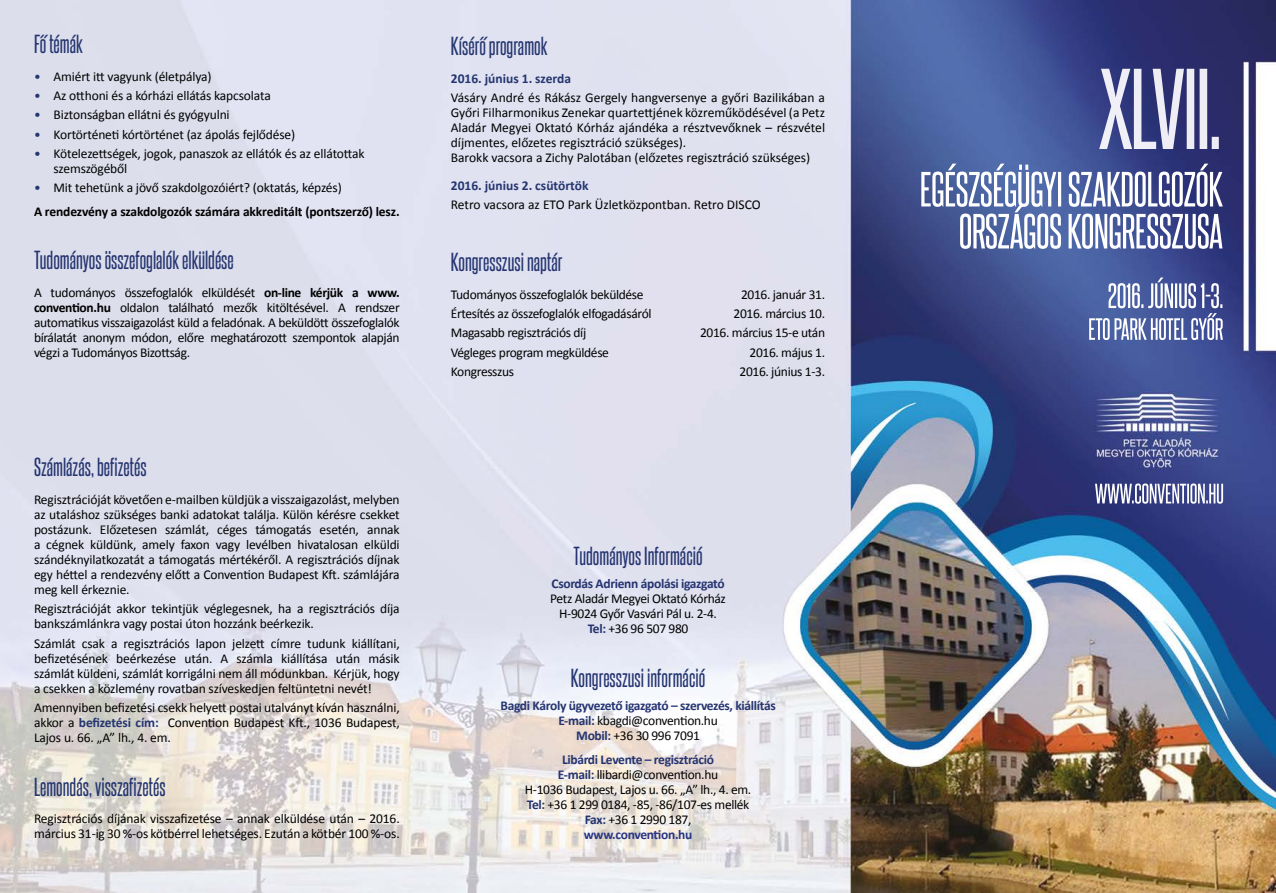
<style>
.page{position:relative;width:1276px;height:893px;background:#fff}
.page>*{position:absolute;margin:0;border:0;box-sizing:border-box;transform-origin:0 0}
.t1{font:22.5px "Steelfish Rg";color:#253471}
.t2{font:22.5px "Steelfish Rg";color:#24356f}
.t3{font:13.5px/15px "Calibri";letter-spacing:-.01em;color:#000}
.t4{font:700 13.5px/15px "Calibri";letter-spacing:-.025em;color:#253471;text-align:center}
.t5{font:700 13.5px/23.5px "Calibri";letter-spacing:-.01em;color:#000}
.t6{font:700 13.5px "Calibri";color:#24356f}
.s1{color:#24356f}
.s2{font-weight:400;color:#24356f}
.s3{font-weight:400}
.s4{font-weight:700}
.s5{font-weight:700;color:#24356f}
.s6{font-weight:700;color:#253471}
.s7{font-weight:400;color:#000}
.s8{font-weight:700;color:#283583}
</style>
<div class="page">
<img style="left:0;top:0;width:1276px;height:893px">
<h1 class="t2" style="left:34px;top:30px;width:50px">Fő témák</h1>
<p class="t3" style="left:34px;top:69px;width:179px"><span class="s1">•</span> Amiért itt vagyunk (életpálya)</p>
<p class="t3" style="left:34px;top:88px;width:238px"><span class="s1">•</span> Az otthoni és a kórházi ellátás kapcsolata</p>
<p class="t3" style="left:34px;top:107px;width:197px"><span class="s1">•</span> Biztonságban ellátni és gyógyulni</p>
<p class="t3" style="left:34px;top:127px;width:263px"><span class="s1">•</span> Kortörténeti kórtörténet (az ápolás fejlődése)</p>
<p class="t3" style="left:54px;top:146px;width:313px;text-indent:-19px"><span class="s1">•</span> Kötelezettségek, jogok, panaszok az ellátók és az ellátottak szemszögéből</p>
<p class="t5" style="left:34px;top:176px;width:367px"><span class="s2">•</span> <span class="s3">Mit tehetünk a jövő szakdolgozóiért? (oktatás, képzés)<br></span>A rendezvény a szakdolgozók számára akkreditált (pontszerző) lesz.</p>
<h1 class="t1" style="left:34px;top:246px;width:201px">Tudományos összefoglalók elküldése</h1>
<p class="t3" style="left:34px;top:285px;width:367px;text-align:justify">A tudományos összefoglalók elküldését <span class="s4">on-line kérjük a www. convention.hu</span> oldalon található mezők kitöltésével. A rendszer automatikus visszaigazolást küld a feladónak. A beküldött összefoglalók bírálatát anonym módon, előre meghatározott szempontok alapján végzi a Tudományos Bizottság.</p>
<h1 class="t1" style="left:34px;top:453px;width:114px">Számlázás, befizetés</h1>
<p class="t3" style="left:34px;top:492px;width:367px;text-align:justify">Regisztrációját követően e-mailben küldjük a visszaigazolást, melyben az utaláshoz szükséges banki adatokat találja. Külön kérésre csekket postázunk. Előzetesen számlát, céges támogatás esetén, annak a cégnek küldünk, amely faxon vagy levélben hivatalosan elküldi szándéknyilatkozatát a támogatás mértékéről. A regisztrációs díjnak egy héttel a rendezvény előtt a Convention Budapest Kft. számlájára meg kell érkeznie.</p>
<p class="t3" style="left:34px;top:601px;width:367px">Regisztrációját akkor tekintjük véglegesnek, ha a regisztrációs díja bankszámlánkra vagy postai úton hozzánk beérkezik.</p>
<p class="t3" style="left:34px;top:636px;width:367px;text-align:justify">Számlát csak a regisztrációs lapon jelzett címre tudunk kiállítani, befizetésének beérkezése után. A számla kiállítása után másik számlát küldeni, számlát korrigálni nem áll módunkban. Kérjük, hogy a csekken a közlemény rovatban szíveskedjen feltüntetni nevét!</p>
<p class="t3" style="left:34px;top:700px;width:367px;text-align:justify">Amennyiben befizetési csekk helyett postai utalványt kíván használni, akkor a <span class="s5">befizetési cím:</span> Convention Budapest Kft., 1036 Budapest, Lajos u. 66. „A” lh., 4. em.</p>
<h1 class="t2" style="left:34px;top:773px;width:133px">Lemondás, visszafizetés</h1>
<p class="t3" style="left:34px;top:811px;width:367px">Regisztrációs díjának visszafizetése – annak elküldése után – 2016. március 31-ig 30 %-os kötbérrel lehetséges. Ezután a kötbér 100 %-os.</p>
<h1 class="t2" style="left:451px;top:32px;width:98px">Kísérő programok</h1>
<p class="t6" style="left:451px;top:70px;width:122px">2016. június 1. szerda</p>
<p class="t3" style="left:451px;top:90px;width:376px">Vásáry André és Rákász Gergely hangversenye a győri Bazilikában a Győri Filharmonikus Zenekar quartettjének közreműködésével (a Petz Aladár Megyei Oktató Kórház ajándéka a résztvevőknek – részvétel díjmentes, előzetes regisztráció szükséges).<br>Barokk vacsora a Zichy Palotában (előzetes regisztráció szükséges)</p>
<p class="t6" style="left:451px;top:177px;width:139px">2016. június 2. csütörtök</p>
<p class="t3" style="left:451px;top:197px;width:311px">Retro vacsora az ETO Park Üzletközpontban. Retro DISCO</p>
<h1 class="t1" style="left:451px;top:248px;width:113px">Kongresszusi naptár</h1>
<p class="t3" style="left:451px;top:287px;width:194px">Tudományos összefoglalók beküldése</p>
<p class="t3" style="left:741px;top:287px;width:85px">2016. január 31.</p>
<p class="t3" style="left:451px;top:306px;width:202px">Értesítés az összefoglalók elfogadásáról</p>
<p class="t3" style="left:733px;top:306px;width:93px">2016. március 10.</p>
<p class="t3" style="left:451px;top:325px;width:137px">Magasabb regisztrációs díj</p>
<p class="t3" style="left:700px;top:325px;width:126px">2016. március 15-e után</p>
<p class="t3" style="left:451px;top:345px;width:160px">Végleges program megküldése</p>
<p class="t3" style="left:749px;top:345px;width:77px">2016. május 1.</p>
<p class="t3" style="left:451px;top:364px;width:65px">Kongresszus</p>
<p class="t3" style="left:739px;top:364px;width:87px">2016. június 1-3.</p>
<h1 class="t1" style="left:573px;top:541px;width:130px">Tudományos Információ</h1>
<p class="t4" style="left:551px;top:576px;width:175px">Csordás Adrienn ápolási igazgató</p>
<p class="t3" style="left:550px;top:591px;width:177px;text-align:center">Petz Aladár Megyei Oktató Kórház<br>H-9024 Győr Vasvári Pál u. 2-4.<br><span class="s6">Tel:</span> +36 96 507 980</p>
<h1 class="t1" style="left:571px;top:664px;width:136px">Kongresszusi információ</h1>
<p class="t4" style="left:500px;top:698px;width:277px">Bagdi Károly ügyvezető igazgató – szervezés, kiállítás<br>E-mail: <span class="s7">kbagdi@convention.hu<br></span>Mobil: <span class="s7">+36 30 996 7091</span></p>
<p class="t3" style="left:525px;top:752px;width:228px;text-align:center"><span class="s6">Libárdi Levente – regisztráció<br>E-mail:</span> llibardi@convention.hu<br>H-1036 Budapest, Lajos u. 66. „A” lh., 4. em.<br><span class="s6">Tel:</span> +36 1 299 0184, -85, -86/107-es mellék<br><span class="s6">Fax:</span> +36 1 2990 187,<br><span class="s8">www.convention.hu</span></p>
</div>
